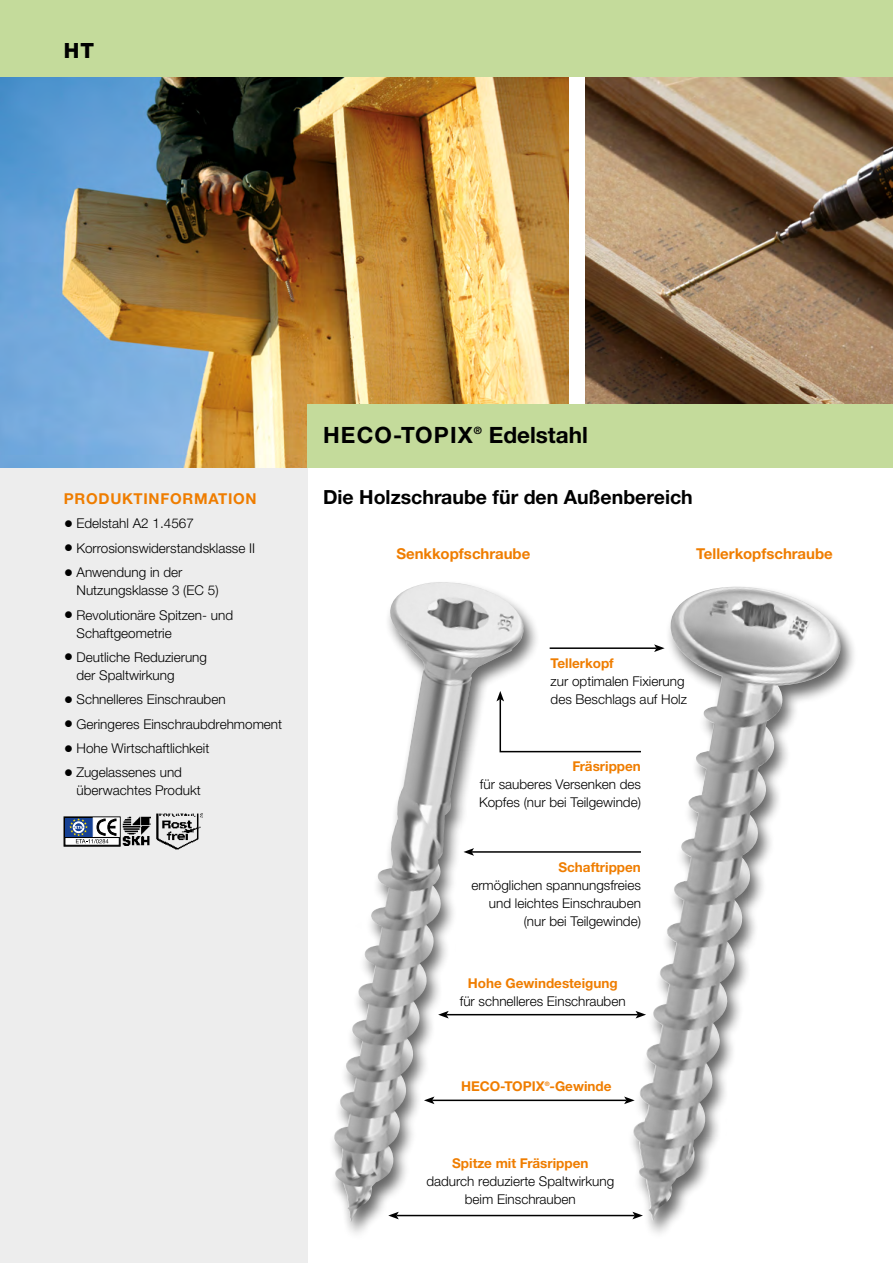
<style>
.page{position:relative;width:893px;height:1263px;background:#fff}
.page>*{position:absolute;margin:0;border:0;box-sizing:border-box;transform-origin:0 0}
.t1{font:700 22.5px "Helvetica Neue LTW1 G";letter-spacing:.05em;color:#000}
.t2{font:700 22.5px "Helvetica Neue LTW1 G";color:#000}
.t3{font:800 21px "Helvetica Neue LTW1 G";color:#000}
.t4{font:700 19.5px "Helvetica Neue LTW1 G";color:#000}
.t5{font:700 15px "Helvetica Neue LTW1 G";color:#ef7d00}
.t6{font:700 15px "Helvetica Neue LTW1 G";letter-spacing:.05em;color:#ef7d00}
.t7{font:300 13.5px/24.5px "Helvetica Neue LTW1 G";color:#000}
.t8{font:700 13.5px "Helvetica Neue LTW1 G";color:#ef7d00}
.t9{font:700 10.2px "Helvetica Neue LTW1 G";color:#000}
</style>
<div class="page">
<img style="left:585px;top:77px;width:308px;height:327px">
<div style="left:0;top:404px;width:308px;height:859px;background:#ededed"></div>
<img style="left:0;top:77px;width:568px;height:391px">
<div style="left:308px;top:404px;width:585px;height:64px;background:#c4db9b"></div>
<div style="left:0;top:0;width:893px;height:77px;background:#c4db9b"></div>
<img style="left:333px;top:582px;width:193px;height:640px">
<img style="left:631px;top:587px;width:211px;height:635px">
<svg style="left:496px;top:691px;width:146px;height:62px"></svg>
<hr style="left:446px;top:1014px;width:192px;height:1px;background:#000">
<svg style="left:438px;top:1011px;width:11px;height:7px"></svg>
<svg style="left:635px;top:1011px;width:11px;height:7px"></svg>
<hr style="left:472px;top:851px;width:169px;height:2px;background:#000">
<svg style="left:463px;top:848px;width:11px;height:8px"></svg>
<hr style="left:550px;top:647px;width:106px;height:2px;background:#000">
<svg style="left:654px;top:644px;width:11px;height:8px"></svg>
<hr style="left:432px;top:1099px;width:194px;height:2px;background:#000">
<svg style="left:424px;top:1096px;width:10px;height:8px"></svg>
<svg style="left:624px;top:1096px;width:11px;height:8px"></svg>
<hr style="left:396px;top:1215px;width:239px;height:1px;background:#000">
<svg style="left:388px;top:1212px;width:11px;height:7px"></svg>
<svg style="left:632px;top:1212px;width:11px;height:7px"></svg>
<img style="left:156px;top:813px;width:47px;height:37px">
<img style="left:123px;top:817px;width:28px;height:29px">
<svg style="left:64px;top:817px;width:56px;height:29px"></svg>
<div style="left:65px;top:818px;width:28px;height:19px;background:#164194"></div>
<svg style="left:116px;top:818px;width:3px;height:19px"></svg>
<svg style="left:65px;top:837px;width:54px;height:8px"></svg>
<svg style="left:69px;top:818px;width:47px;height:25px"></svg>
<h2 class="t3" style="left:64px;top:38px;width:32px">HT</h2>
<p class="t6" style="left:64px;top:489px;width:194px">PRODUKTINFORMATION</p>
<p class="t7" style="left:77px;top:511px;width:180px">Edelstahl A2 1.4567<br>Korrosionswiderstandsklasse II<br>Anwendung in der</p>
<p class="t7" style="left:77px;top:578px;width:158px">Nutzungsklasse 3 (EC 5)<br>Revolutionäre Spitzen- und</p>
<p class="t7" style="left:77px;top:620px;width:132px">Schaftgeometrie<br>Deutliche Reduzierung</p>
<p class="t7" style="left:77px;top:663px;width:207px">der Spaltwirkung<br>Schnelleres Einschrauben<br>Geringeres Einschraubdrehmoment<br>Hohe Wirtschaftlichkeit<br>Zugelassenes und</p>
<p class="t7" style="left:77px;top:778px;width:126px">überwachtes Produkt</p>
<h1 class="t1" style="left:323px;top:421px;width:151px">HECO-TOPIX</h1>
<p class="t9" style="left:474px;top:424px;width:10px">®</p>
<h1 class="t2" style="left:489px;top:421px;width:101px">Edelstahl</h1>
<h3 class="t4" style="left:323px;top:485px;width:371px">Die Holzschraube für den Außenbereich</h3>
<p class="t5" style="left:396px;top:545px;width:136px">Senkkopfschraube</p>
<p class="t5" style="left:696px;top:545px;width:138px">Tellerkopfschraube</p>
<p class="t8" style="left:551px;top:655px;width:65px">Tellerkopf</p>
<p class="t7" style="left:551px;top:672px;width:138px;line-height:18px">zur optimalen Fixierung des Beschlags auf Holz</p>
<p class="t8" style="left:572px;top:758px;width:70px">Fräsrippen</p>
<p class="t7" style="left:479px;top:775px;width:163px;line-height:18px">für sauberes Versenken des<br>Kopfes (nur bei Teilgewinde)</p>
<p class="t8" style="left:558px;top:858px;width:84px">Schaftrippen</p>
<p class="t7" style="left:471px;top:876px;width:171px;line-height:18px;text-align:right">ermöglichen spannungsfreies und leichtes Einschrauben (nur bei Teilgewinde)</p>
<p class="t8" style="left:468px;top:974px;width:151px">Hohe Gewindesteigung</p>
<p class="t7" style="left:460px;top:988px;width:167px">für schnelleres Einschrauben</p>
<p class="t8" style="left:461px;top:1078px;width:152px">HECO-TOPIX<sup>®</sup>-Gewinde</p>
<p class="t8" style="left:452px;top:1155px;width:138px">Spitze mit Fräsrippen</p>
<p class="t7" style="left:426px;top:1172px;width:189px;line-height:18px;text-align:center">dadurch reduzierte Spaltwirkung beim Einschrauben</p>
</div>
